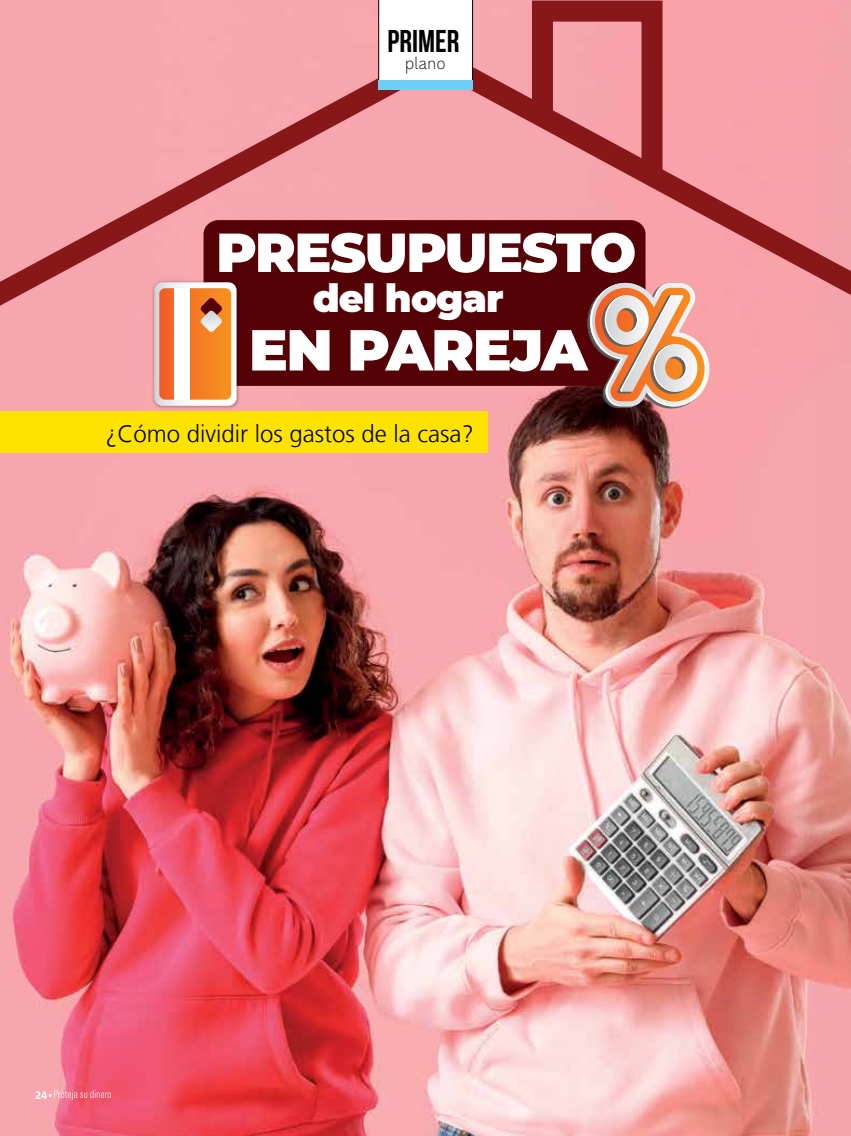
<style>
.page{position:relative;width:851px;height:1136px;background:#fff}
.page>*{position:absolute;margin:0;border:0;box-sizing:border-box;transform-origin:0 0}
.t1{font:900 57.75px "Montserrat";letter-spacing:-.025em;color:#fff}
.t2{font:900 54.75px "Montserrat";letter-spacing:-.025em;color:#fff}
.t3{font:900 38.25px "Montserrat";letter-spacing:-.025em;color:#fff}
.t4{font:31.5px "Bebas Neue";color:#000}
.t5{font:300 24px "Frutiger LT";color:#000}
.t6{font:100 17.55px "Analogue Reduced";color:#000}
.t7{font:700 12px "Calibri";color:#fff}
</style>
<div class="page">
<img style="left:0;top:0;width:850px;height:1135px">
<svg style="left:0;top:35px;width:850px;height:308px;background:#ed989f"></svg>
<svg style="left:521px;top:0;width:152px;height:194px;background:#cd6f74"></svg>
<div style="left:203px;top:220px;width:442px;height:166px;background:#550207;border-radius:15px"></div>
<svg style="left:586px;top:283px;width:123px;height:126px"></svg>
<img style="left:150px;top:278px;width:91px;height:132px">
<svg style="left:154px;top:282px;width:82px;height:124px"></svg>
<div style="left:0;top:411px;width:487px;height:42px;background:#ffe300"></div>
<svg style="left:49px;top:1090px;width:62px;height:9px"></svg>
<svg style="left:378px;top:0;width:95px;height:81px"></svg>
<div style="left:378px;top:81px;width:95px;height:9px;background:#6dcff6"></div>
<h3 class="t4" style="left:387px;top:23px;width:73px">PRIMER</h3>
<p class="t6" style="left:405px;top:56px;width:42px">plano</p>
<h2 class="t2" style="left:216px;top:211px;width:421px">PRESUPUESTO</h2>
<h3 class="t3" style="left:312px;top:269px;width:192px">del hogar</h3>
<h1 class="t1" style="left:249px;top:306px;width:340px">EN PAREJA</h1>
<p class="t5" style="left:105px;top:420px;width:370px">¿Cómo dividir los gastos de la casa?</p>
<p class="t7" style="left:35px;top:1086px;width:14px">24</p>
</div>
